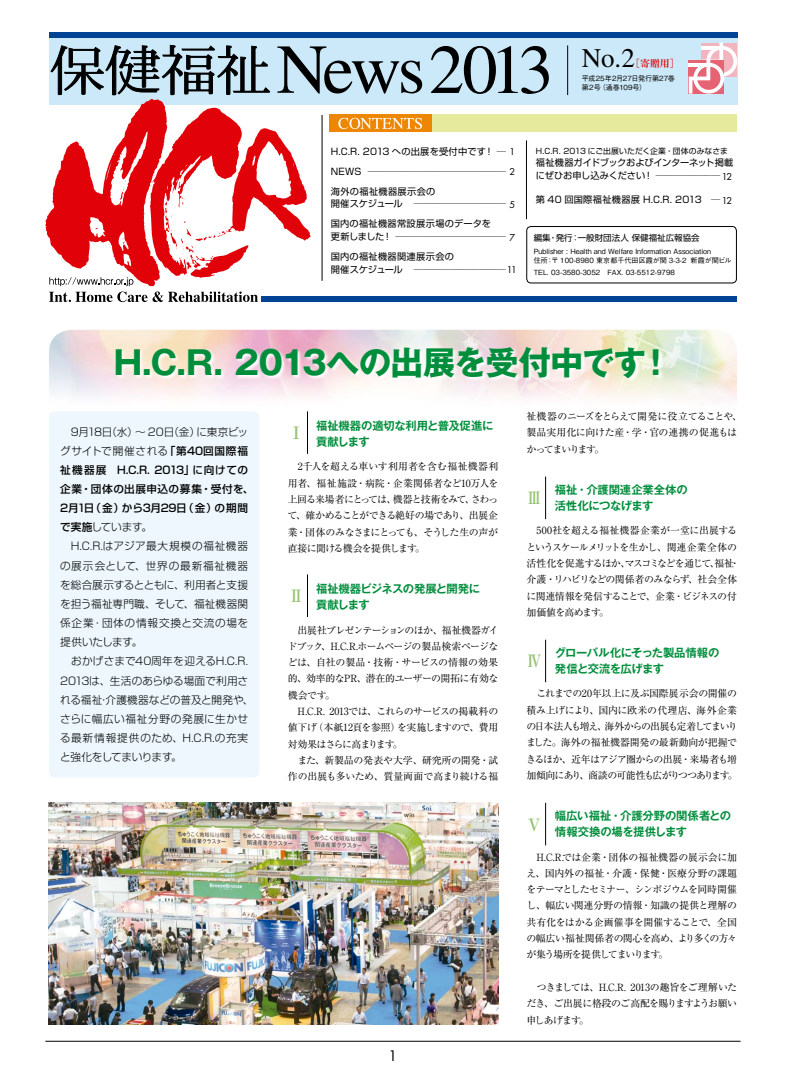
<style>
.page{position:relative;width:786px;height:1078px;background:#fff}
.page>*{position:absolute;margin:0;border:0;box-sizing:border-box;transform-origin:0 0}
.t1{font:69.4px "Times";color:#000}
.t2{font:700 32.6px "Gothic MB101 Pr 6 N";letter-spacing:-.025em;color:#008e3c}
.t3{font:26.9px "Times";color:#000}
.t4{font:700 17px "Ryumin Pr 6 N";color:#96c373}
.t5{font:14.2px "Futura";color:#000}
.t6{font:700 11.3px/16.3px "Gothic MB101 Pr 6 N De";letter-spacing:-.025em;color:#008e3c}
.t7{font:700 11.3px/16.3px "Gothic MB101 Pr 6 N De";letter-spacing:-.045em;color:#008e3c}
.t8{font:700 11.3px/16.3px "Gothic MB101 Pr 6 N De";letter-spacing:-.06em;color:#008e3c}
.t9{font:300 10.6px/19.1px "Shin Go Pr 6 N";letter-spacing:.02em;color:#000}
.t10{font:9.9px/16.3px "Ryumin Pr 6 N";letter-spacing:-.06em;color:#000;text-align:justify}
.t11{font:9.9px/16.3px "Ryumin Pr 6 N";letter-spacing:-.04em;color:#000}
.t12{font:700 9.9px "Ryumin Pro";color:#e00109}
.t13{font:9.2px/19.8px "Shin Go Pro";letter-spacing:.015em;color:#000}
.t14{font:9.2px/12.8px "Shin Go Pro";letter-spacing:-.015em;color:#000}
.t15{font:9.2px "Shin Go Pro";letter-spacing:-.03em;color:#000}
.t16{font:8.5px "Shin Go Pro";color:#000}
.t17{font:7.8px "Shin Go Pro";letter-spacing:.01em;color:#000}
.t18{font:500 7.1px/9.6px "Gothic BBB Pr 6 N";color:#000}
.s1{font-family:"Futura"}
.s2{font-weight:500}
</style>
<div class="page">
<img style="left:49px;top:330px;width:687px;height:70px">
<div style="left:329px;top:115px;width:407px;height:17px;background:#e5ea9c"></div>
<div style="left:49px;top:33px;width:687px;height:72px;background:#cce9f9"></div>
<div style="left:49px;top:33px;width:687px;height:5px;background:#004394"></div>
<div style="left:261px;top:296px;width:475px;height:6px;background:#004394"></div>
<div style="left:329px;top:115px;width:102px;height:17px;background:#ed8600"></div>
<hr style="left:45px;top:1040px;width:695px;height:1px;background:#000">
<svg style="left:688px;top:43px;width:48px;height:51px"></svg>
<hr style="left:687px;top:63px;width:21px;height:4px;background:#fff">
<hr style="left:567px;top:45px;width:1px;height:50px;background:#000">
<svg style="left:45px;top:45px;width:377px;height:257px"></svg>
<div style="left:49px;top:411px;width:210px;height:366px;background:#edf7fd;border-radius:6px"></div>
<hr style="left:526px;top:140px;width:1px;height:79px;background:#000">
<div style="left:526px;top:226px;width:210px;height:57px;border:1px solid #000;border-radius:4px"></div>
<svg style="left:115px;top:346px;width:548px;height:37px"></svg>
<hr style="left:307px;top:411px;width:1px;height:43px;background:#000">
<hr style="left:307px;top:574px;width:1px;height:43px;background:#000">
<hr style="left:545px;top:476px;width:1px;height:43px;background:#000">
<hr style="left:545px;top:639px;width:1px;height:43px;background:#000">
<hr style="left:545px;top:802px;width:1px;height:43px;background:#000">
<img style="left:49px;top:802px;width:449px;height:222px">
<h1 class="t1" style="left:428px;top:31px;width:126px">2013</h1>
<h3 class="t3" style="left:581px;top:43px;width:55px">No.2</h3>
<p class="t12" style="left:630px;top:55px;width:51px">［寄贈用］</p>
<p class="t18" style="left:581px;top:73px;width:95px;line-height:9.2px">平成25年2月27日発行第27巻第2号（通巻109号）</p>
<p class="t13" style="left:330px;top:140px;width:186px;text-align:justify">H.C.R. 2013 への出展を受付中です！ ─ <span class="s1">1<br></span>NEWS ─────────────── <span class="s1">2</span>海外の福祉機器展示会の</p>
<p class="t13" style="left:330px;top:193px;width:186px">開催スケジュール　 ────────── <span class="s1">5</span>国内の福祉機器常設展示場のデータを</p>
<p class="t13" style="left:330px;top:225px;width:186px">更新しました！ ──────────── <span class="s1">7</span>国内の福祉機器関連展示会の</p>
<p class="t15" style="left:330px;top:261px;width:187px">開催スケジュール ──────────<span class="s1">11</span></p>
<p class="t17" style="left:535px;top:144px;width:194px">H.C.R. 2013 にご出展いただく企業・団体のみなさま</p>
<p class="t14" style="left:535px;top:155px;width:199px">福祉機器ガイドブックおよびインターネット掲載にぜひお申し込みください！ ───────<span class="s1">12</span></p>
<p class="t13" style="left:535px;top:188px;width:198px">第 40 回国際福祉機器展 H.C.R. 2013 ─<span class="s1">12</span></p>
<p class="t16" style="left:533px;top:230px;width:167px">編集・発行：一般財団法人 保健福祉広報協会</p>
<p class="t18" style="left:533px;top:246px;width:199px">Publisher : Health and Welfare Information Association<br>住所：〒 100-8980 東京都千代田区霞が関 3-3-2 新霞が関ビル</p>
<p class="t18" style="left:533px;top:266px;width:143px">TEL. 03-3580-3052　FAX. 03-5512-9798</p>
<h2 class="t2" style="left:114px;top:335px;width:560px">H.C.R. 2013への出展を受付中です！</h2>
<p class="t11" style="left:526px;top:407px;width:217px">祉機器のニーズをとらえて開発に役立てることや、製品実用化に向けた産・学・官の連携の促進もはかってまいります。</p>
<p class="t6" style="left:554px;top:480px;width:134px">福祉・介護関連企業全体の活性化につなげます</p>
<p class="t10" style="left:526px;top:521px;width:215px;text-align:left">　500社を超える福祉機器企業が一堂に出展するというスケールメリットを生かし、関連企業全体の活性化を促進するほか、マスコミなどを通じて、福祉・介護・リハビリなどの関係者のみならず、社会全体に関連情報を発信することで、企業・ビジネスの付加価値を高めます。</p>
<p class="t7" style="left:554px;top:643px;width:166px">グローバル化にそった製品情報の発信と交流を広げます</p>
<p class="t10" style="left:526px;top:684px;width:213px">　これまでの20年以上に及ぶ国際展示会の開催の積み上げにより、国内に欧米の代理店、海外企業の日本法人も増え、海外からの出展も定着してまいりました。海外の福祉機器開発の最新動向が把握できるほか、近年はアジア圏からの出展・来場者も増加傾向にあり、商談の可能性も広がりつつあります。</p>
<p class="t6" style="left:554px;top:806px;width:178px">幅広い福祉・介護分野の関係者との情報交換の場を提供します</p>
<p class="t10" style="left:526px;top:847px;width:212px">　H.C.R.では企業・団体の福祉機器の展示会に加え、国内外の福祉・介護・保健・医療分野の課題をテーマとしたセミナー、シンポジウムを同時開催し、幅広い関連分野の情報・知識の提供と理解の共有化をはかる企画催事を開催することで、全国の幅広い福祉関係者の関心を高め、より多くの方々が集う場所を提供してまいります。</p>
<p class="t10" style="left:526px;top:978px;width:212px">　つきましては、H.C.R. 2013の趣旨をご理解いただき、ご出展に格段のご高配を賜りますようお願い申しあげます。</p>
<p class="t6" style="left:316px;top:417px;width:179px">福祉機器の適切な利用と普及促進に貢献します</p>
<p class="t10" style="left:287px;top:458px;width:212px">　2千人を超える車いす利用者を含む福祉機器利用者、福祉施設・病院・企業関係者など10万人を上回る来場者にとっては、機器と技術をみて、さわって、確かめることができる絶好の場であり、出展企業・団体のみなさまにとっても、そうした生の声が直接に聞ける機会を提供します。</p>
<p class="t8" style="left:316px;top:580px;width:166px">福祉機器ビジネスの発展と開発に貢献します</p>
<p class="t10" style="left:287px;top:621px;width:212px;text-align:left">　出展社プレゼンテーションのほか、福祉機器ガイドブック、H.C.R.ホームページの製品検索ページなどは、自社の製品・技術・サービスの情報の効果的、効率的なPR、潜在的ユーザーの開拓に有効な機会です。<br>　H.C.R. 2013では、これらのサービスの掲載料の値下げ（本紙12頁を参照）を実施しますので、費用対効果はさらに高まります。<br>　また、新製品の発表や大学、研究所の開発・試作の出展も多いため、質量両面で高まり続ける福</p>
<p class="t9" style="left:60px;top:421px;width:195px">　9月18日（水）〜 20日（金）に東京ビッグサイトで開催される<span class="s2">「第40回国際福祉機器展　H.C.R. 2013」に向けての企業・団体の出展申込の募集・受付を、<br>2月1日（金）から3月29日（金）の期間で実施</span>しています。<br>　H.C.R.はアジア最大規模の福祉機器の展示会として、世界の最新福祉機器を総合展示するとともに、利用者と支援を担う福祉専門職、そして、福祉機器関係企業・団体の情報交換と交流の場を提供いたします。<br>　おかげさまで40周年を迎えるH.C.R.<br>2013は、生活のあらゆる場面で利用される福祉・介護機器などの普及と開発や、さらに幅広い福祉分野の発展に生かせる最新情報提供のため、H.C.R.の充実と強化をしてまいります。</p>
<h3 class="t4" style="left:287px;top:419px;width:19px">Ⅰ</h3>
<h3 class="t4" style="left:525px;top:484px;width:19px">Ⅲ</h3>
<h3 class="t4" style="left:287px;top:582px;width:19px">Ⅱ</h3>
<h3 class="t4" style="left:525px;top:647px;width:19px">Ⅳ</h3>
<h3 class="t4" style="left:525px;top:810px;width:19px">Ⅴ</h3>
<h3 class="t5" style="left:388px;top:1045px;width:10px">1</h3>
</div>
